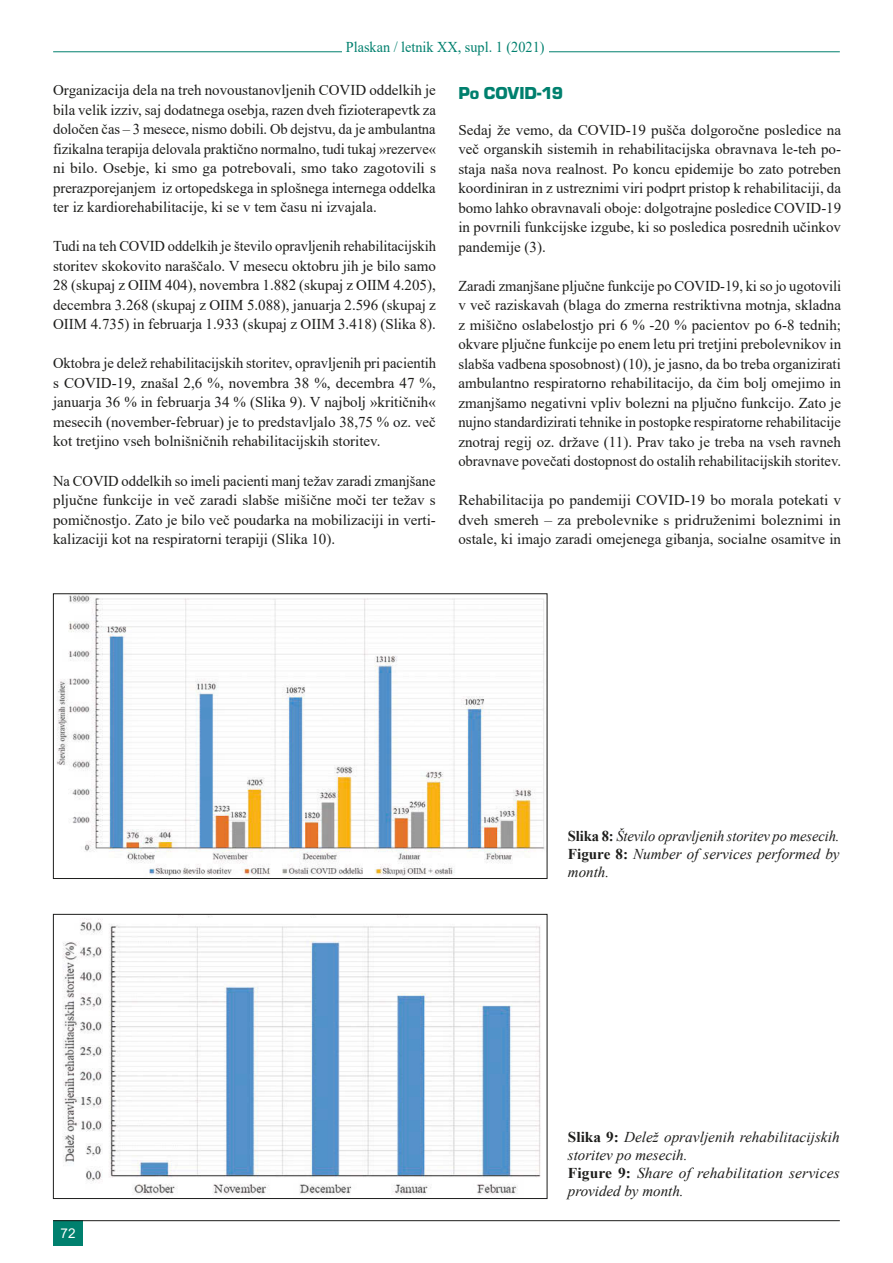
<style>
.page{position:relative;width:893px;height:1263px;background:#fff}
.page>*{position:absolute;margin:0;border:0;box-sizing:border-box;transform-origin:0 0}
.podnaslov{font:18px "Eurostile TEE Blac";color:#00806e}
.body_tekst{font:15px/19.5px "Times New Roman";color:#1d1d1b;text-align:justify}
.naslov_tabele_slike{font:italic 15px/18px "Times New Roman";color:#1d1d1b}
.t1{font:15px "Times New Roman";color:#00806e;scale:.95 1}
.t2{font:13.5px "Arial";color:#fff}
.s1{font-weight:700;font-style:normal}
</style>
<div class="page">
<img style="left:57px;top:595px;width:488px;height:281px">
<div style="left:53px;top:593px;width:494px;height:286px;border:1px solid #1d1d1b"></div>
<img style="left:63px;top:916px;width:478px;height:279px">
<div style="left:53px;top:914px;width:494px;height:285px;border:1px solid #1d1d1b"></div>
<hr style="left:53px;top:52px;width:787px;height:1px;background:#00806e">
<div style="left:342px;top:31px;width:206px;height:26px;background:#fff"></div>
<div style="left:53px;top:1220px;width:30px;height:26px;background:#00806e"></div>
<hr style="left:53px;top:1220px;width:787px;height:1px;background:#1d1d1b">
<p class="t1" style="left:346px;top:36px;width:211px">Plaskan / letnik XX, supl. 1 (2021)</p>
<p class="body_tekst" style="left:53px;top:80px;width:384px">Organizacija dela na treh novoustanovljenih COVID oddelkih je bila velik izziv, saj dodatnega osebja, razen dveh fizioterapevtk za določen čas – 3 mesece, nismo dobili. Ob dejstvu, da je ambulantna fizikalna terapija delovala praktično normalno, tudi tukaj »rezerve« ni bilo. Osebje, ki smo ga potrebovali, smo tako zagotovili s prerazporejanjem iz ortopedskega in splošnega internega oddelka ter iz kardiorehabilitacije, ki se v tem času ni izvajala.</p>
<p class="body_tekst" style="left:53px;top:236px;width:384px">Tudi na teh COVID oddelkih je število opravljenih rehabilitacijskih storitev skokovito naraščalo. V mesecu oktobru jih je bilo samo 28 (skupaj z OIIM 404), novembra 1.882 (skupaj z OIIM 4.205), decembra 3.268 (skupaj z OIIM 5.088), januarja 2.596 (skupaj z OIIM 4.735) in februarja 1.933 (skupaj z OIIM 3.418) (Slika 8).</p>
<p class="body_tekst" style="left:53px;top:353px;width:384px">Oktobra je delež rehabilitacijskih storitev, opravljenih pri pacientih s COVID-19, znašal 2,6 %, novembra 38 %, decembra 47 %, januarja 36 % in februarja 34 % (Slika 9). V najbolj »kritičnih« mesecih (november-februar) je to predstavljalo 38,75 % oz. več kot tretjino vseh bolnišničnih rehabilitacijskih storitev.</p>
<p class="body_tekst" style="left:53px;top:470px;width:384px">Na COVID oddelkih so imeli pacienti manj težav zaradi zmanjšane pljučne funkcije in več zaradi slabše mišične moči ter težav s pomičnostjo. Zato je bilo več poudarka na mobilizaciji in verti&shy;kalizaciji kot na respiratorni terapiji (Slika 10).</p>
<p class="podnaslov" style="left:458px;top:83px;width:106px">Po COVID-19</p>
<p class="body_tekst" style="left:458px;top:119px;width:384px">Sedaj že vemo, da COVID-19 pušča dolgoročne posledice na več organskih sistemih in rehabilitacijska obravnava le-teh po&shy;staja naša nova realnost. Po koncu epidemije bo zato potreben koordiniran in z ustreznimi viri podprt pristop k rehabilitaciji, da bomo lahko obravnavali oboje: dolgotrajne posledice COVID-19 in povrnili funkcijske izgube, ki so posledica posrednih učinkov pandemije (3).</p>
<p class="body_tekst" style="left:458px;top:275px;width:384px">Zaradi zmanjšane pljučne funkcije po COVID-19, ki so jo ugotovili v več raziskavah (blaga do zmerna restriktivna motnja, skladna z mišično oslabelostjo pri 6 % -20 % pacientov po 6-8 tednih; okvare pljučne funkcije po enem letu pri tretjini prebolevnikov in slabša vadbena sposobnost) (10), je jasno, da bo treba organizirati ambulantno respiratorno rehabilitacijo, da čim bolj omejimo in zmanjšamo negativni vpliv bolezni na pljučno funkcijo. Zato je nujno standardizirati tehnike in postopke respiratorne rehabilitacije znotraj regij oz. države (11). Prav tako je treba na vseh ravneh obravnave povečati dostopnost do ostalih rehabilitacijskih storitev.</p>
<p class="body_tekst" style="left:458px;top:490px;width:384px">Rehabilitacija po pandemiji COVID-19 bo morala potekati v dveh smereh – za prebolevnike s pridruženimi boleznimi in ostale, ki imajo zaradi omejenega gibanja, socialne osamitve in</p>
<p class="t2" style="left:61px;top:1224px;width:17px">72</p>
<p class="naslov_tabele_slike" style="left:568px;top:826px;width:273px"><span class="s1">Slika 8:</span> Število opravljenih storitev po mesecih.</p>
<p class="naslov_tabele_slike" style="left:568px;top:844px;width:273px"><span class="s1">Figure 8:</span> Number of services performed by month.</p>
<p class="naslov_tabele_slike" style="left:568px;top:1128px;width:273px"><span class="s1">Slika 9:</span> Delež opravljenih rehabilitacijskih storitev po mesecih.</p>
<p class="naslov_tabele_slike" style="left:568px;top:1164px;width:273px"><span class="s1">Figure 9:</span> Share of rehabilitation services provided by month.</p>
</div>
